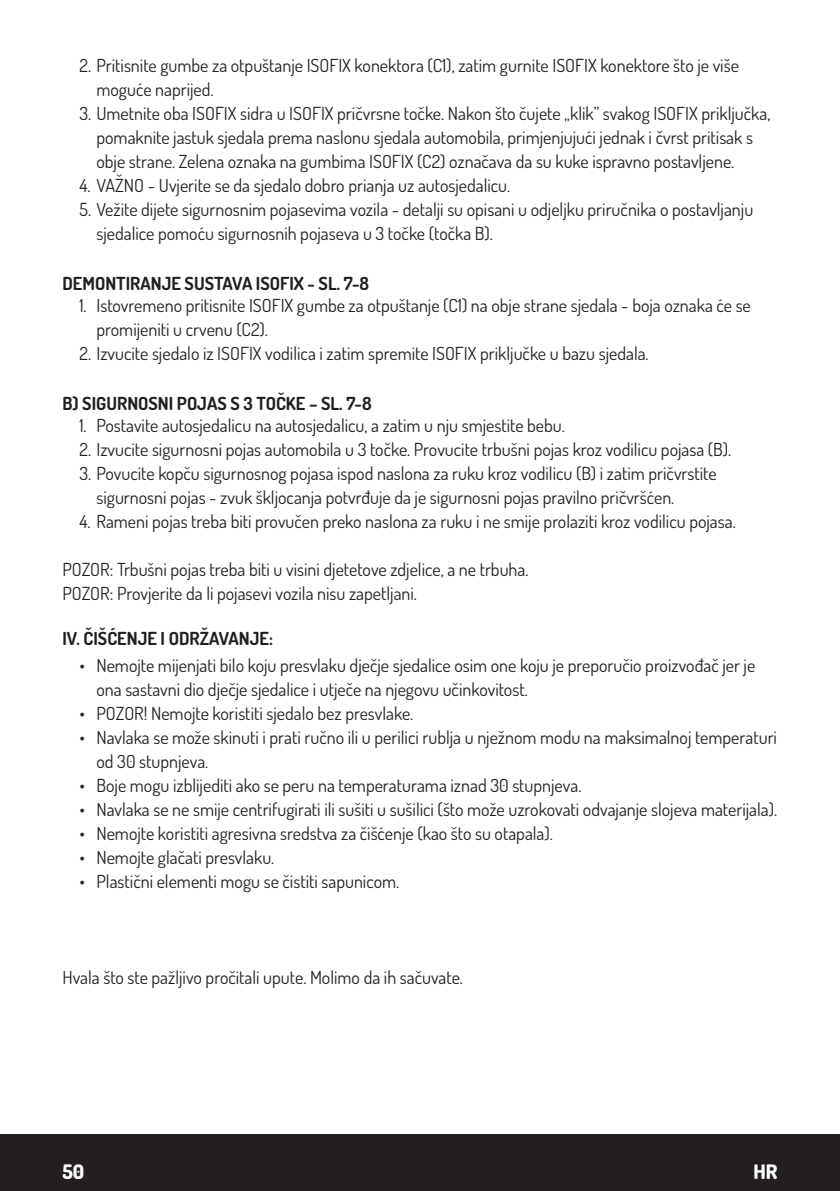
<style>
.page{position:relative;width:840px;height:1191px;background:#fff}
.page>*{position:absolute;margin:0;border:0;box-sizing:border-box;transform-origin:0 0}
.t1{font:800 20px "Dosis";color:#fff}
.Body_Text{font:18px/24px "Dosis";color:#231f20}
.Nagłówki{font:700 18px "Dosis";color:#231f20}
</style>
<div class="page">
<div style="left:0;top:1134px;width:839px;height:57px;background:#231f20"></div>
<p class="Body_Text" style="left:96px;top:53px;width:643px;text-indent:-17px">2. Pritisnite gumbe za otpuštanje ISOFIX konektora (C1), zatim gurnite ISOFIX konektore što je više moguće naprijed.</p>
<p class="Body_Text" style="left:96px;top:101px;width:675px;text-indent:-17px">3. Umetnite oba ISOFIX sidra u ISOFIX pričvrsne točke. Nakon što čujete „klik” svakog ISOFIX priključka, pomaknite jastuk sjedala prema naslonu sjedala automobila, primjenjujući jednak i čvrst pritisak s obje strane. Zelena oznaka na gumbima ISOFIX (C2) označava da su kuke ispravno postavljene.</p>
<p class="Body_Text" style="left:79px;top:173px;width:432px">4. VAŽNO - Uvjerite se da sjedalo dobro prianja uz autosjedalicu.</p>
<p class="Body_Text" style="left:96px;top:197px;width:658px;text-indent:-17px">5. Vežite dijete sigurnosnim pojasevima vozila - detalji su opisani u odjeljku priručnika o postavljanju sjedalice pomoću sigurnosnih pojaseva u 3 točke (točka B).</p>
<p class="Nagłówki" style="left:62px;top:272px;width:308px">DEMONTIRANJE SUSTAVA ISOFIX - SL. 7-8</p>
<p class="Body_Text" style="left:96px;top:293px;width:655px;text-indent:-17px">1. Istovremeno pritisnite ISOFIX gumbe za otpuštanje (C1) na obje strane sjedala - boja oznaka će se promijeniti u crvenu (C2).</p>
<p class="Body_Text" style="left:79px;top:341px;width:570px">2. Izvucite sjedalo iz ISOFIX vodilica i zatim spremite ISOFIX priključke u bazu sjedala.</p>
<p class="Nagłówki" style="left:62px;top:392px;width:310px">B) SIGURNOSNI POJAS S 3 TOČKE – SL. 7-8</p>
<p class="Body_Text" style="left:79px;top:413px;width:486px">1. Postavite autosjedalicu na autosjedalicu, a zatim u nju smjestite bebu.</p>
<p class="Body_Text" style="left:79px;top:437px;width:653px">2. Izvucite sigurnosni pojas automobila u 3 točke. Provucite trbušni pojas kroz vodilicu pojasa (B).</p>
<p class="Body_Text" style="left:96px;top:461px;width:621px;text-indent:-17px">3. Povucite kopču sigurnosnog pojasa ispod naslona za ruku kroz vodilicu (B) i zatim pričvrstite sigurnosni pojas - zvuk škljocanja potvrđuje da je sigurnosni pojas pravilno pričvršćen.</p>
<p class="Body_Text" style="left:79px;top:509px;width:657px">4. Rameni pojas treba biti provučen preko naslona za ruku i ne smije prolaziti kroz vodilicu pojasa.</p>
<p class="Body_Text" style="left:62px;top:557px;width:467px">POZOR: Trbušni pojas treba biti u visini djetetove zdjelice, a ne trbuha.</p>
<p class="Body_Text" style="left:62px;top:581px;width:356px">POZOR: Provjerite da li pojasevi vozila nisu zapetljani.</p>
<p class="Nagłówki" style="left:62px;top:626px;width:212px">IV. ČIŠĆENJE I ODRŽAVANJE:</p>
<p class="Body_Text" style="left:96px;top:653px;width:660px;text-indent:-17px">• Nemojte mijenjati bilo koju presvlaku dječje sjedalice osim one koju je preporučio proizvođač jer je ona sastavni dio dječje sjedalice i utječe na njegovu učinkovitost.</p>
<p class="Body_Text" style="left:79px;top:701px;width:335px">• POZOR! Nemojte koristiti sjedalo bez presvlake.</p>
<p class="Body_Text" style="left:96px;top:725px;width:681px;text-indent:-17px">• Navlaka se može skinuti i prati ručno ili u perilici rublja u nježnom modu na maksimalnoj temperaturi od 30 stupnjeva.</p>
<p class="Body_Text" style="left:79px;top:773px;width:503px">• Boje mogu izblijediti ako se peru na temperaturama iznad 30 stupnjeva.</p>
<p class="Body_Text" style="left:79px;top:797px;width:699px">• Navlaka se ne smije centrifugirati ili sušiti u sušilici (što može uzrokovati odvajanje slojeva materijala).</p>
<p class="Body_Text" style="left:79px;top:821px;width:474px">• Nemojte koristiti agresivna sredstva za čišćenje (kao što su otapala).</p>
<p class="Body_Text" style="left:79px;top:845px;width:196px">• Nemojte glačati presvlaku.</p>
<p class="Body_Text" style="left:79px;top:869px;width:321px">• Plastični elementi mogu se čistiti sapunicom.</p>
<p class="Body_Text" style="left:62px;top:965px;width:402px">Hvala što ste pažljivo pročitali upute. Molimo da ih sačuvate.</p>
<p class="t1" style="left:62px;top:1158px;width:23px">50</p>
<p class="t1" style="left:753px;top:1158px;width:26px">HR</p>
</div>
